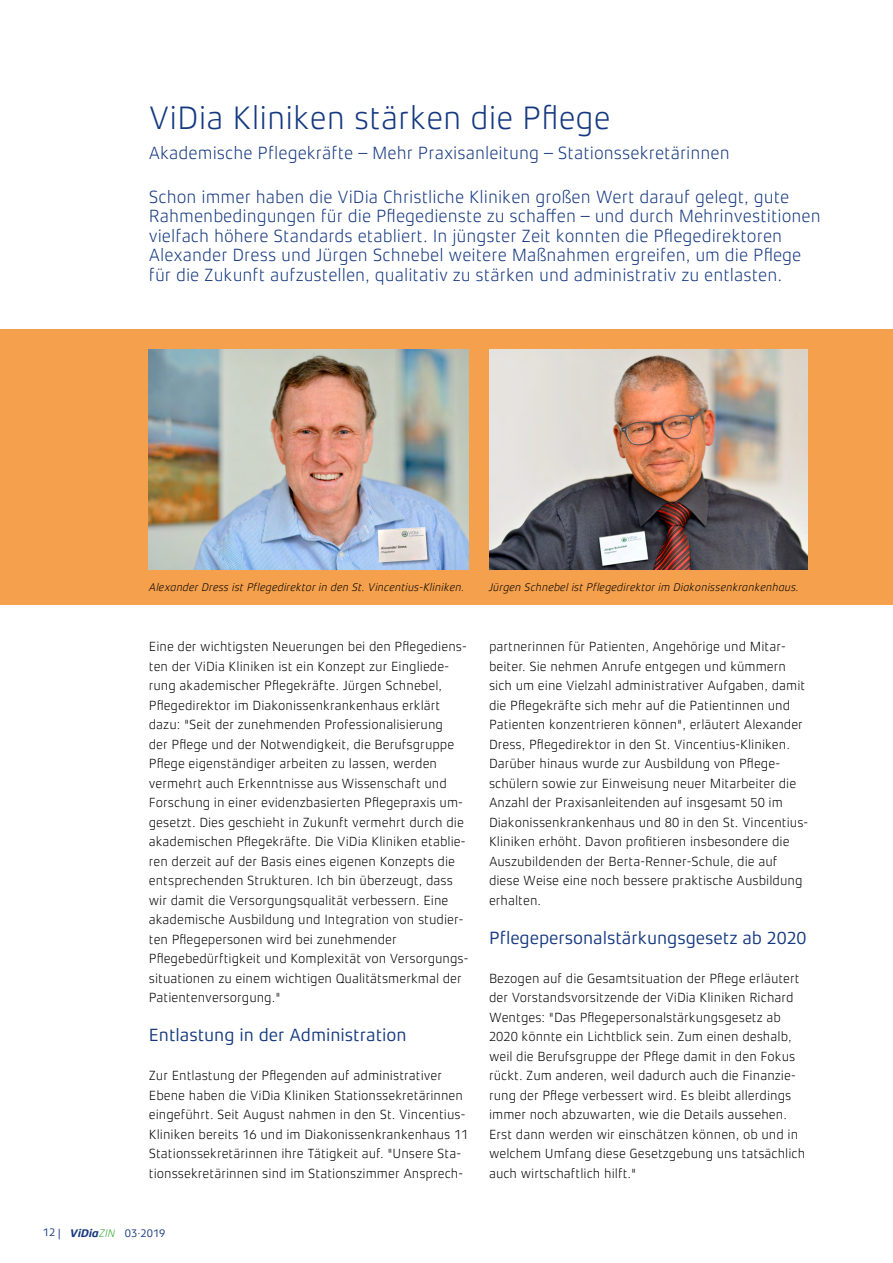
<style>
.page{position:relative;width:893px;height:1263px;background:#fff}
.page>*{position:absolute;margin:0;border:0;box-sizing:border-box;transform-origin:0 0}
.t1{font:300 33px "Xenois Sans Pro";color:#14387f}
.t2{font:300 18px/19.5px "Xenois Sans Pro";color:#14387f}
.t3{font:18px "Xenois Sans Pro";letter-spacing:-.005em;color:#14387f}
.t4{font:300 13.5px/19.5px "Xenois Sans Pro";color:#000}
.t5{font:italic 300 11.25px "Xenois Sans Pro";color:#000}
.t6{font:11.25px "Xenois Sans Pro";color:#14387f}
.s1{font-weight:700;font-style:italic}
.s2{font-weight:300;font-style:italic;color:#3aaa35}
</style>
<div class="page">
<div style="left:0;top:329px;width:893px;height:276px;background:#f5a04c"></div>
<img style="left:149px;top:350px;width:319px;height:219px">
<img style="left:489px;top:350px;width:319px;height:219px">
<h1 class="t1" style="left:149px;top:99px;width:463px">ViDia Kliniken stärken die Pflege</h1>
<h2 class="t2" style="left:149px;top:143px;width:582px">Akademische Pflegekräfte – Mehr Praxisanleitung – Stationssekretärinnen</h2>
<p class="t2" style="left:149px;top:187px;width:673px">Schon immer haben die ViDia Christliche Kliniken großen Wert darauf gelegt, gute Rahmenbedingungen für die Pflegedienste zu schaffen – und durch Mehrinvestitionen vielfach höhere Standards etabliert. In jüngster Zeit konnten die Pflegedirektoren Alexander Dress und Jürgen Schnebel weitere Maßnahmen ergreifen, um die Pflege für die Zukunft aufzustellen, qualitativ zu stärken und administrativ zu entlasten.</p>
<p class="t5" style="left:149px;top:581px;width:317px">Alexander Dress ist Pflegedirektor in den St. Vincentius-Kliniken.</p>
<p class="t5" style="left:489px;top:581px;width:312px">Jürgen Schnebel ist Pflegedirektor im Diakonissenkrankenhaus.</p>
<p class="t4" style="left:149px;top:637px;width:321px">Eine der wichtigsten Neuerungen bei den Pflegediens&shy;ten der ViDia Kliniken ist ein Konzept zur Eingliede&shy;rung akademischer Pflegekräfte. Jürgen Schnebel, Pflegedirektor im Diakonissenkrankenhaus erklärt dazu: "Seit der zunehmenden Professionalisierung<br>der Pflege und der Notwendigkeit, die Berufsgruppe Pflege eigenständiger arbeiten zu lassen, werden vermehrt auch Erkenntnisse aus Wissenschaft und Forschung in einer evidenzbasierten Pflegepraxis um&shy;gesetzt. Dies geschieht in Zukunft vermehrt durch die akademischen Pflegekräfte. Die ViDia Kliniken etablie&shy;ren derzeit auf der Basis eines eigenen Konzepts die entsprechenden Strukturen. Ich bin überzeugt, dass wir damit die Versorgungsqualität verbessern. Eine akademische Ausbildung und Integration von studier&shy;ten Pflegepersonen wird bei zunehmender Pflegebedürftigkeit und Komplexität von Versorgungs&shy;situationen zu einem wichtigen Qualitätsmerkmal der Patientenversorgung."</p>
<h2 class="t3" style="left:149px;top:1025px;width:259px">Entlastung in der Administration</h2>
<p class="t4" style="left:149px;top:1066px;width:321px">Zur Entlastung der Pflegenden auf administrativer Ebene haben die ViDia Kliniken Stationssekretärinnen eingeführt. Seit August nahmen in den St. Vincentius-Kliniken bereits 16 und im Diakonissenkrankenhaus 11<br>Stationssekretärinnen ihre Tätigkeit auf. "Unsere Sta&shy;tionssekretärinnen sind im Stationszimmer Ansprech-</p>
<p class="t6" style="left:43px;top:1227px;width:124px">12 | <span class="s1">ViDia</span><span class="s2">ZIN</span> 03·2019</p>
<p class="t4" style="left:489px;top:637px;width:321px">partnerinnen für Patienten, Angehörige und Mitar&shy;beiter. Sie nehmen Anrufe entgegen und kümmern sich um eine Vielzahl administrativer Aufgaben, damit die Pflegekräfte sich mehr auf die Patientinnen und Patienten konzentrieren können", erläutert Alexander Dress, Pflegedirektor in den St. Vincentius-Kliniken.<br>Darüber hinaus wurde zur Ausbildung von Pflege&shy;schülern sowie zur Einweisung neuer Mitarbeiter die Anzahl der Praxisanleitenden auf insgesamt 50 im Diakonissenkrankenhaus und 80 in den St. Vincentius-Kliniken erhöht. Davon profitieren insbesondere die Auszubildenden der Berta-Renner-Schule, die auf diese Weise eine noch bessere praktische Ausbildung erhalten.</p>
<h2 class="t3" style="left:489px;top:927px;width:319px">Pflegepersonalstärkungsgesetz ab 2020</h2>
<p class="t4" style="left:489px;top:968px;width:318px">Bezogen auf die Gesamtsituation der Pflege erläutert der Vorstandsvorsitzende der ViDia Kliniken Richard Wentges: "Das Pflegepersonalstärkungsgesetz ab 2020 könnte ein Lichtblick sein. Zum einen deshalb, weil die Berufsgruppe der Pflege damit in den Fokus rückt. Zum anderen, weil dadurch auch die Finanzie&shy;rung der Pflege verbessert wird. Es bleibt allerdings immer noch abzuwarten, wie die Details aussehen.<br>Erst dann werden wir einschätzen können, ob und in welchem Umfang diese Gesetzgebung uns tatsächlich auch wirtschaftlich hilft."</p>
</div>
